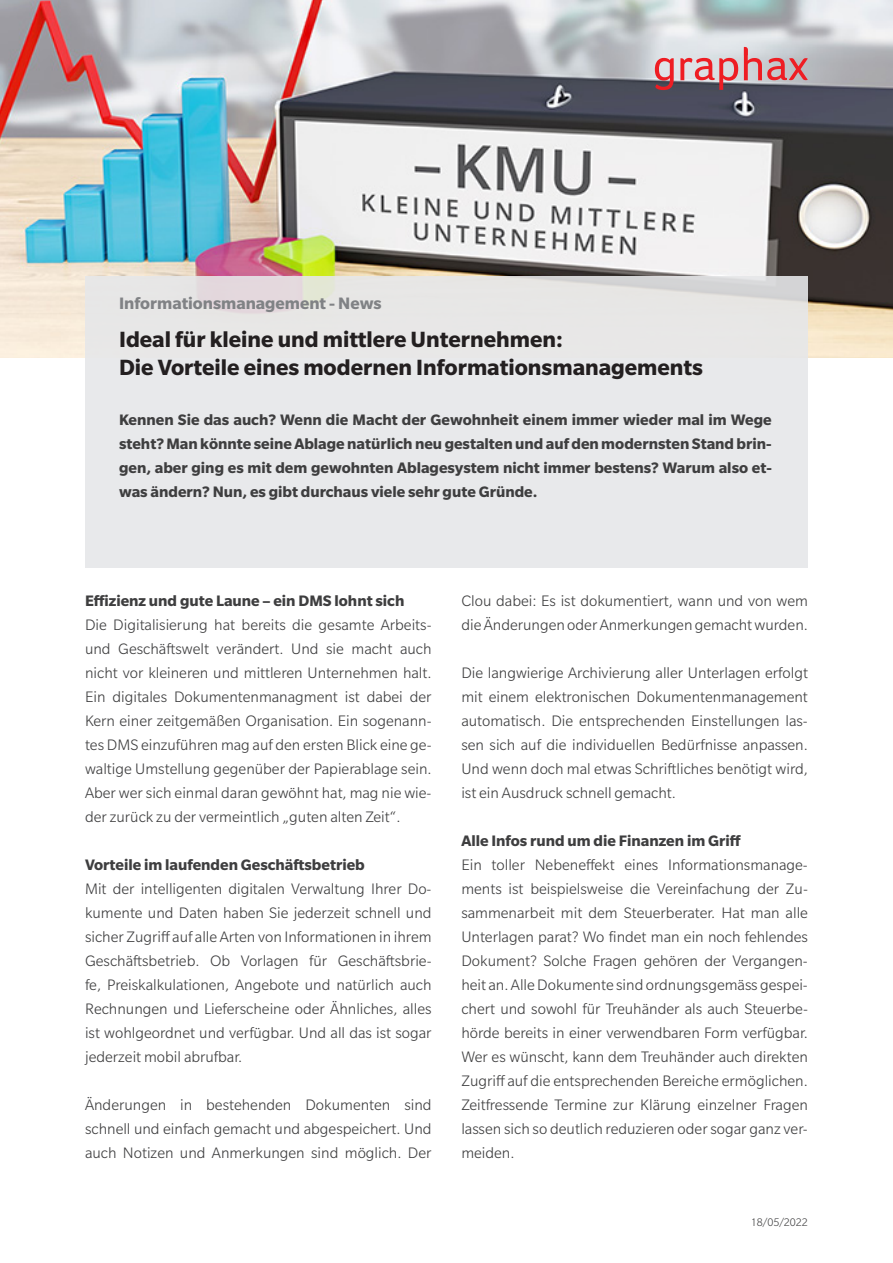
<style>
.page{position:relative;width:893px;height:1263px;background:#fff}
.page>*{position:absolute;margin:0;border:0;box-sizing:border-box;transform-origin:0 0}
.t1{font:700 24px/28.5px "Slate Pro";color:#231f20}
.t2{font:700 18px "Slate Pro";color:#808285}
.t3{font:300 16.5px/24px "Slate Pro";color:#3e3e3f;text-align:justify}
.t4{font:700 16.5px/24px "Slate Pro";color:#3e3e3f;text-align:justify}
.t5{font:300 12px "Slate Pro";color:#3e3e3f}
</style>
<div class="page">
<img style="left:0;top:0;width:893px;height:357px">
<div style="left:85px;top:276px;width:723px;height:292px;background:#e6e7e9"></div>
<svg style="left:655px;top:58px;width:19px;height:32px"></svg>
<svg style="left:680px;top:58px;width:58px;height:32px"></svg>
<svg style="left:744px;top:47px;width:64px;height:33px"></svg>
<p class="t2" style="left:119px;top:294px;width:264px">Informationsmanagement - News</p>
<h1 class="t1" style="left:119px;top:325px;width:585px">Ideal für kleine und mittlere Unternehmen:<br>Die Vorteile eines modernen Informationsmanagements</h1>
<p class="t4" style="left:119px;top:407px;width:654px">Kennen Sie das auch? Wenn die Macht der Gewohnheit einem immer wieder mal im Wege steht? Man könnte seine Ablage natürlich neu gestalten und auf den modernsten Stand brin&shy;gen, aber ging es mit dem gewohnten Ablagesystem nicht immer bestens? Warum also et&shy;was ändern? Nun, es gibt durchaus viele sehr gute Gründe.</p>
<p class="t4" style="left:85px;top:589px;width:321px">Effizienz und gute Laune – ein DMS lohnt sich</p>
<p class="t3" style="left:85px;top:613px;width:348px">Die Digitalisierung hat bereits die gesamte Arbeits&shy;und Geschäftswelt verändert. Und sie macht auch nicht vor kleineren und mittleren Unternehmen halt.<br>Ein digitales Dokumentenmanagment ist dabei der Kern einer zeitgemäßen Organisation. Ein sogenann&shy;tes DMS einzuführen mag auf den ersten Blick eine ge&shy;waltige Umstellung gegenüber der Papierablage sein.<br>Aber wer sich einmal daran gewöhnt hat, mag nie wie&shy;der zurück zu der vermeintlich „guten alten Zeit“.</p>
<p class="t4" style="left:85px;top:853px;width:281px">Vorteile im laufenden Geschäftsbetrieb</p>
<p class="t3" style="left:85px;top:877px;width:348px">Mit der intelligenten digitalen Verwaltung Ihrer Do&shy;kumente und Daten haben Sie jederzeit schnell und sicher Zugriff auf alle Arten von Informationen in ihrem Geschäftsbetrieb. Ob Vorlagen für Geschäftsbrie&shy;fe, Preiskalkulationen, Angebote und natürlich auch Rechnungen und Lieferscheine oder Ähnliches, alles ist wohlgeordnet und verfügbar. Und all das ist sogar jederzeit mobil abrufbar.</p>
<p class="t3" style="left:85px;top:1093px;width:348px">Änderungen in bestehenden Dokumenten sind schnell und einfach gemacht und abgespeichert. Und auch Notizen und Anmerkungen sind möglich. Der</p>
<p class="t3" style="left:461px;top:589px;width:348px">Clou dabei: Es ist dokumentiert, wann und von wem die Änderungen oder Anmerkungen gemacht wurden.</p>
<p class="t3" style="left:461px;top:661px;width:348px">Die langwierige Archivierung aller Unterlagen erfolgt mit einem elektronischen Dokumentenmanagement automatisch. Die entsprechenden Einstellungen las&shy;sen sich auf die individuellen Bedürfnisse anpassen.<br>Und wenn doch mal etwas Schriftliches benötigt wird, ist ein Ausdruck schnell gemacht.</p>
<p class="t4" style="left:461px;top:829px;width:281px">Alle Infos rund um die Finanzen im Griff</p>
<p class="t3" style="left:461px;top:853px;width:348px">Ein toller Nebeneffekt eines Informationsmanage&shy;ments ist beispielsweise die Vereinfachung der Zu&shy;sammenarbeit mit dem Steuerberater. Hat man alle Unterlagen parat? Wo findet man ein noch fehlendes Dokument? Solche Fragen gehören der Vergangen&shy;heit an. Alle Dokumente sind ordnungsgemäss gespei&shy;chert und sowohl für Treuhänder als auch Steuerbe&shy;hörde bereits in einer verwendbaren Form verfügbar.<br>Wer es wünscht, kann dem Treuhänder auch direkten Zugriff auf die entsprechenden Bereiche ermöglichen.<br>Zeitfressende Termine zur Klärung einzelner Fragen lassen sich so deutlich reduzieren oder sogar ganz ver&shy;meiden.</p>
<p class="t5" style="left:751px;top:1216px;width:58px">18/05/2022</p>
</div>
